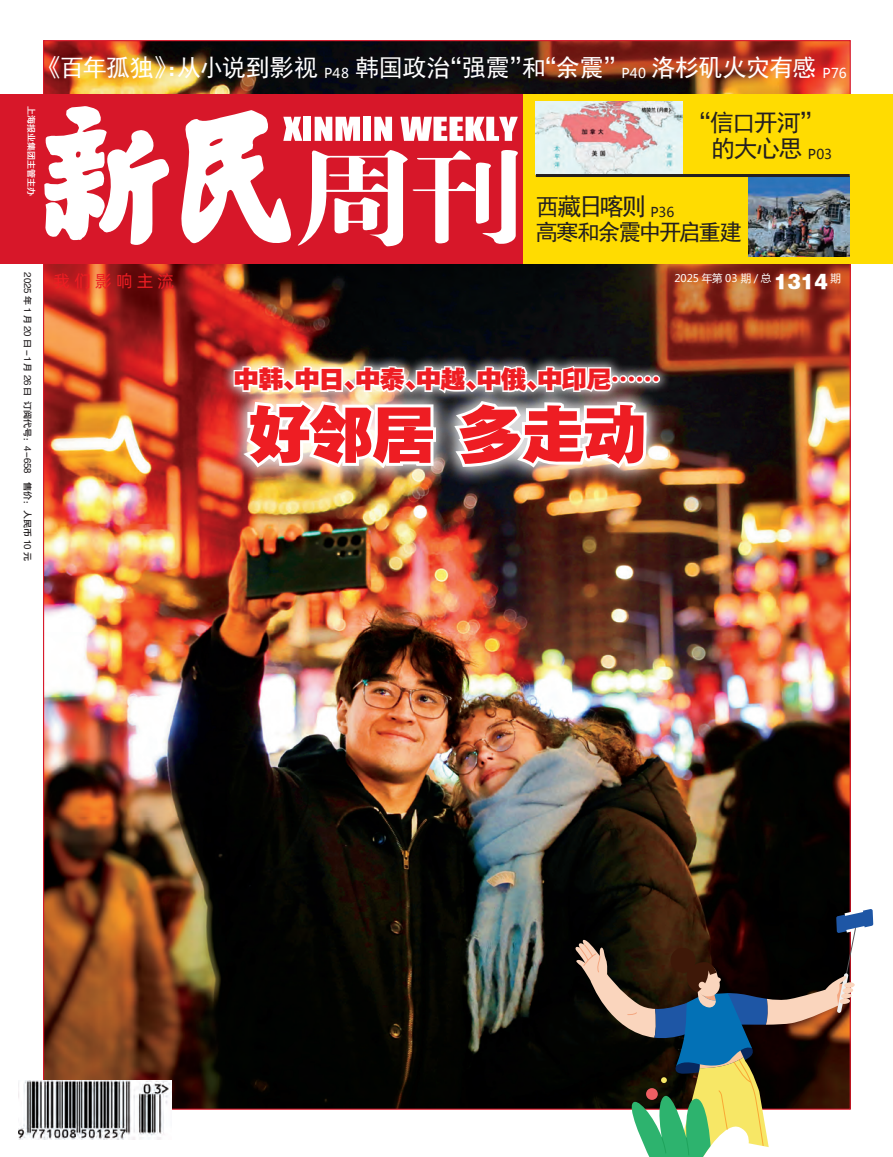
<style>
.page{position:relative;width:893px;height:1157px;background:#fff}
.page>*{position:absolute;margin:0;border:0;box-sizing:border-box;transform-origin:0 0}
.t1{font:64.5px "FZYDTHJW GB1 0";letter-spacing:-.04em;color:#ee1d23}
.t2{font:25.5px "FZYDTHJW GB1 0";letter-spacing:-.04em;color:#ee1d23}
.t3{font:24px "Sim Hei";letter-spacing:-.015em;color:#fff}
.t4{font:24px/25.5px "Sim Hei";letter-spacing:-.08em;color:#231f20}
.t5{font:22.5px "Sim Hei";letter-spacing:-.08em;color:#231f20}
.t6{font:16.95px "Alibaba Pu Hui Ti 2 55 Regular";letter-spacing:.24em;color:#ee1d23}
.t7{font:10.5px "Microsoft Ya Hei";color:#fff}
.t8{font:9px "FZYDZHJW GB1 0";color:#231f20}
.t9{font:9px "FZYDZHJW GB1 0";color:#fff}
.s1{font-family:"FZYDTHJW GB1 0";font-size:18px}
</style>
<div class="page">
<img style="left:42px;top:40px;width:809px;height:1070px">
<div style="left:0;top:95px;width:523px;height:169px;background:#d71729"></div>
<svg style="left:44px;top:106px;width:126px;height:139px"></svg>
<svg style="left:181px;top:110px;width:337px;height:137px"></svg>
<div style="left:523px;top:95px;width:370px;height:169px;background:#ffdc01"></div>
<img style="left:536px;top:102px;width:146px;height:72px">
<img style="left:749px;top:177px;width:101px;height:80px">
<hr style="left:536px;top:174px;width:314px;height:3px;background:#231f20">
<img style="left:19px;top:1080px;width:152px;height:59px">
<div style="left:225px;top:381px;width:441px;height:106px;background:#fff;opacity:.85"></div>
<svg style="left:574px;top:908px;width:299px;height:249px"></svg>
<div style="left:222px;top:355px;width:449px;height:49px;background:#fff;opacity:.85"></div>
<img style="left:232px;top:345px;width:430px;height:128px">
<p class="t9" style="left:36px;top:106px;width:91px;rotate:90deg">上海报业集团主管主办</p>
<p class="t8" style="left:33px;top:272px;width:290px;rotate:90deg">2025 年 1 月 20 日 -1 月 26 日 订阅代号：4-658　售价：人民币 10 元</p>
<p class="t3" style="left:37px;top:55px;width:811px">《百年孤独》：从小说到影视 <sub>P48</sub> 韩国政治“强震”和“余震”<sub>P40</sub> 洛杉矶火灾有感 <sub>P76</sub></p>
<p class="t4" style="left:711px;top:110px;width:123px;text-indent:-24px">“信口开河”的大心思 <sub>P03</sub></p>
<p class="t6" style="left:54px;top:268px;width:122px">我们影响主流</p>
<p class="t4" style="left:535px;top:193px;width:140px">西藏日喀则 <sub>P36</sub></p>
<p class="t5" style="left:535px;top:221px;width:208px">高寒和余震中开启重建</p>
<p class="t7" style="left:674px;top:271px;width:168px">2025 年第 03 期 / 总 <span class="s1">1314</span> 期</p>
<p class="t2" style="left:234px;top:365px;width:428px">中韩、中日、中泰、中越、中俄、中印尼……</p>
<p class="t1" style="left:247px;top:399px;width:401px">好邻居 多走动</p>
</div>
